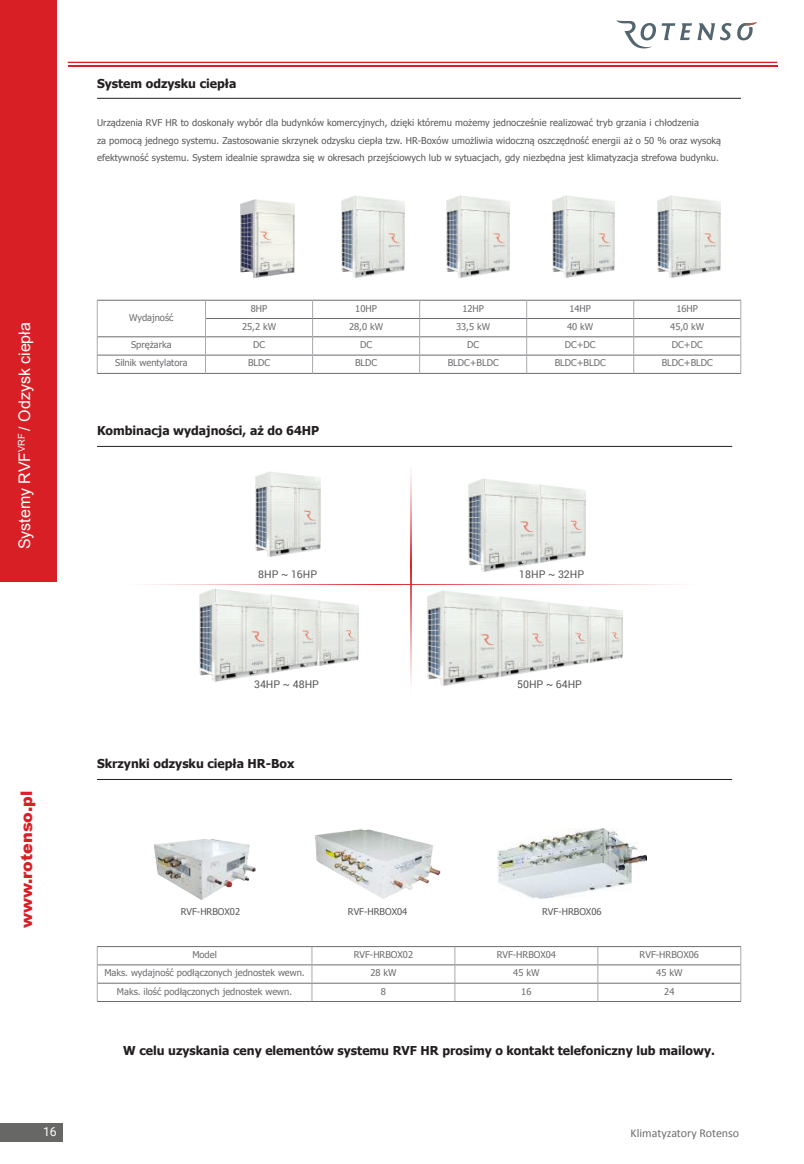
<style>
.page{position:relative;width:804px;height:1164px;background:#fff}
.page>*{position:absolute;margin:0;border:0;box-sizing:border-box;transform-origin:0 0}
.t1{font:15.92px "Arial";color:#fff}
.t2{font:900 15.92px "Arial";color:#d91f26}
.t3{font:700 12.25px "Tahoma";color:#231f20}
.t4{font:12.08px "Lucida Sans Unicode";color:#303130;scale:1.28 1}
.t5{font:11.9px "Calibri";color:#6c6d70}
.t6{font:10.5px "Roboto";color:#57585a}
.t7{font:9.28px/17.2px "Tahoma";letter-spacing:.01em;color:#57585a}
.t8{font:9.28px "Tahoma";color:#6c6d70}
.s1{font-family:"Roboto";font-size:12.25px;color:#fff}
</style>
<div class="page">
<hr style="left:68px;top:62px;width:709px;height:1px;background:#d91f26">
<div style="left:0;top:0;width:57px;height:581px;background:#d91f26"></div>
<hr style="left:68px;top:66px;width:709px;height:1px;background:#d91f26">
<svg style="left:616px;top:20px;width:141px;height:29px"></svg>
<div style="left:0;top:1122px;width:63px;height:19px;background:#676866"></div>
<hr style="left:97px;top:98px;width:644px;height:1px;background:#231f20">
<hr style="left:97px;top:446px;width:635px;height:1px;background:#231f20">
<svg style="left:98px;top:301px;width:642px;height:72px"></svg>
<hr style="left:97px;top:300px;width:109px;height:1px;background:#6c6d70">
<hr style="left:97px;top:336px;width:109px;height:1px;background:#6c6d70">
<hr style="left:97px;top:355px;width:109px;height:1px;background:#6c6d70">
<hr style="left:97px;top:373px;width:109px;height:1px;background:#6c6d70">
<svg style="left:97px;top:300px;width:1px;height:73px"></svg>
<hr style="left:206px;top:300px;width:107px;height:1px;background:#6c6d70">
<hr style="left:313px;top:300px;width:107px;height:1px;background:#6c6d70">
<hr style="left:420px;top:300px;width:107px;height:1px;background:#6c6d70">
<hr style="left:527px;top:300px;width:107px;height:1px;background:#6c6d70">
<hr style="left:634px;top:300px;width:107px;height:1px;background:#6c6d70">
<hr style="left:206px;top:318px;width:107px;height:1px;background:#6c6d70">
<hr style="left:313px;top:318px;width:107px;height:1px;background:#6c6d70">
<hr style="left:420px;top:318px;width:107px;height:1px;background:#6c6d70">
<hr style="left:527px;top:318px;width:107px;height:1px;background:#6c6d70">
<hr style="left:634px;top:318px;width:107px;height:1px;background:#6c6d70">
<hr style="left:206px;top:336px;width:107px;height:1px;background:#6c6d70">
<hr style="left:313px;top:336px;width:107px;height:1px;background:#6c6d70">
<hr style="left:420px;top:336px;width:107px;height:1px;background:#6c6d70">
<hr style="left:527px;top:336px;width:107px;height:1px;background:#6c6d70">
<hr style="left:634px;top:336px;width:107px;height:1px;background:#6c6d70">
<hr style="left:206px;top:355px;width:107px;height:1px;background:#6c6d70">
<hr style="left:313px;top:355px;width:107px;height:1px;background:#6c6d70">
<hr style="left:420px;top:355px;width:107px;height:1px;background:#6c6d70">
<hr style="left:527px;top:355px;width:107px;height:1px;background:#6c6d70">
<hr style="left:634px;top:355px;width:107px;height:1px;background:#6c6d70">
<hr style="left:206px;top:373px;width:107px;height:1px;background:#6c6d70">
<hr style="left:313px;top:373px;width:107px;height:1px;background:#6c6d70">
<hr style="left:420px;top:373px;width:107px;height:1px;background:#6c6d70">
<hr style="left:527px;top:373px;width:107px;height:1px;background:#6c6d70">
<hr style="left:634px;top:373px;width:107px;height:1px;background:#6c6d70">
<svg style="left:205px;top:300px;width:1px;height:73px"></svg>
<svg style="left:312px;top:300px;width:1px;height:73px"></svg>
<svg style="left:419px;top:300px;width:1px;height:73px"></svg>
<svg style="left:526px;top:300px;width:1px;height:73px"></svg>
<svg style="left:633px;top:300px;width:1px;height:73px"></svg>
<svg style="left:740px;top:300px;width:1px;height:73px"></svg>
<hr style="left:97px;top:779px;width:635px;height:1px;background:#231f20">
<hr style="left:97px;top:1001px;width:215px;height:1px;background:#6c6d70">
<hr style="left:312px;top:1001px;width:143px;height:1px;background:#6c6d70">
<hr style="left:455px;top:1001px;width:143px;height:1px;background:#6c6d70">
<hr style="left:598px;top:1001px;width:143px;height:1px;background:#6c6d70">
<svg style="left:97px;top:946px;width:644px;height:55px"></svg>
<img style="left:315px;top:829px;width:126px;height:69px">
<img style="left:153px;top:839px;width:103px;height:61px">
<img style="left:498px;top:828px;width:148px;height:70px">
<img style="left:341px;top:196px;width:63px;height:81px">
<img style="left:241px;top:199px;width:53px;height:78px">
<img style="left:446px;top:196px;width:63px;height:81px">
<img style="left:552px;top:196px;width:63px;height:81px">
<img style="left:658px;top:196px;width:62px;height:81px">
<img style="left:256px;top:471px;width:64px;height:85px">
<img style="left:318px;top:600px;width:40px;height:65px">
<img style="left:270px;top:594px;width:48px;height:78px">
<img style="left:199px;top:588px;width:71px;height:93px">
<img style="left:588px;top:607px;width:34px;height:55px">
<img style="left:548px;top:602px;width:40px;height:66px">
<img style="left:500px;top:596px;width:48px;height:80px">
<img style="left:428px;top:590px;width:72px;height:95px">
<svg style="left:146px;top:584px;width:533px;height:1px"></svg>
<svg style="left:411px;top:471px;width:1px;height:213px"></svg>
<img style="left:539px;top:485px;width:47px;height:77px">
<img style="left:468px;top:478px;width:71px;height:93px">
<h2 class="t3" style="left:97px;top:74px;width:141px">System odzysku ciepła</h2>
<p class="t7" style="left:97px;top:115px;width:626px">Urządzenia RVF HR to doskonały wybór dla budynków komercyjnych, dzięki któremu możemy jednocześnie realizować tryb grzania i chłodzenia<br>za pomocą jednego systemu. Zastosowanie skrzynek odzysku ciepła tzw. HR-Boxów umożliwia widoczną oszczędność energii aż o 50 % oraz wysoką efektywność systemu. System idealnie sprawdza się w okresach przejściowych lub w sytuacjach, gdy niezbędna jest klimatyzacja strefowa budynku.</p>
<h1 class="t1" style="left:14px;top:549px;width:228px;rotate:-90deg">Systemy RVF<sup>VRF</sup> / Odzysk ciepła</h1>
<h1 class="t2" style="left:15px;top:927px;width:139px;rotate:-90deg">www.rotenso.pl</h1>
<h3 class="t4" style="left:14px;top:1121px;width:35px">10 <span class="s1">16</span></h3>
<p class="t8" style="left:129px;top:311px;width:46px">Wydajność</p>
<p class="t8" style="left:251px;top:302px;width:18px">8HP</p>
<p class="t8" style="left:355px;top:302px;width:23px">10HP</p>
<p class="t8" style="left:462px;top:302px;width:23px">12HP</p>
<p class="t8" style="left:569px;top:302px;width:23px">14HP</p>
<p class="t8" style="left:676px;top:302px;width:23px">16HP</p>
<p class="t8" style="left:242px;top:320px;width:36px">25,2 kW</p>
<p class="t8" style="left:349px;top:320px;width:36px">28,0 kW</p>
<p class="t8" style="left:456px;top:320px;width:36px">33,5 kW</p>
<p class="t8" style="left:567px;top:320px;width:28px">40 kW</p>
<p class="t8" style="left:670px;top:320px;width:36px">45,0 kW</p>
<p class="t8" style="left:131px;top:338px;width:42px">Sprężarka</p>
<p class="t8" style="left:253px;top:338px;width:13px">DC</p>
<p class="t8" style="left:360px;top:338px;width:13px">DC</p>
<p class="t8" style="left:467px;top:338px;width:13px">DC</p>
<p class="t8" style="left:565px;top:338px;width:32px">DC+DC</p>
<p class="t8" style="left:672px;top:338px;width:32px">DC+DC</p>
<p class="t8" style="left:115px;top:357px;width:74px">Silnik wentylatora</p>
<p class="t8" style="left:248px;top:357px;width:24px">BLDC</p>
<p class="t8" style="left:355px;top:357px;width:24px">BLDC</p>
<p class="t8" style="left:448px;top:357px;width:52px">BLDC+BLDC</p>
<p class="t8" style="left:555px;top:357px;width:52px">BLDC+BLDC</p>
<p class="t8" style="left:662px;top:357px;width:52px">BLDC+BLDC</p>
<h2 class="t3" style="left:97px;top:421px;width:224px">Kombinacja wydajności, aż do 64HP</h2>
<p class="t6" style="left:258px;top:566px;width:60px">8HP ~ 16HP</p>
<p class="t6" style="left:519px;top:566px;width:66px">18HP ~ 32HP</p>
<p class="t6" style="left:254px;top:676px;width:66px">34HP ~ 48HP</p>
<p class="t6" style="left:517px;top:676px;width:66px">50HP ~ 64HP</p>
<h2 class="t3" style="left:97px;top:754px;width:199px">Skrzynki odzysku ciepła HR-Box</h2>
<p class="t7" style="left:181px;top:903px;width:61px">RVF-HRBOX02</p>
<p class="t7" style="left:348px;top:903px;width:61px">RVF-HRBOX04</p>
<p class="t7" style="left:542px;top:903px;width:61px">RVF-HRBOX06</p>
<p class="t8" style="left:192px;top:948px;width:26px">Model</p>
<p class="t8" style="left:354px;top:948px;width:61px">RVF-HRBOX02</p>
<p class="t8" style="left:497px;top:948px;width:61px">RVF-HRBOX04</p>
<p class="t8" style="left:640px;top:948px;width:61px">RVF-HRBOX06</p>
<p class="t8" style="left:104px;top:966px;width:202px">Maks. wydajność podłączonych jednostek wewn.</p>
<p class="t8" style="left:370px;top:966px;width:28px">28 kW</p>
<p class="t8" style="left:513px;top:966px;width:28px">45 kW</p>
<p class="t8" style="left:656px;top:966px;width:28px">45 kW</p>
<p class="t8" style="left:117px;top:984px;width:177px">Maks. ilość podłączonych jednostek wewn.</p>
<p class="t8" style="left:381px;top:984px;width:7px">8</p>
<p class="t8" style="left:521px;top:984px;width:12px">16</p>
<p class="t8" style="left:664px;top:984px;width:12px">24</p>
<h2 class="t3" style="left:123px;top:1042px;width:593px">W celu uzyskania ceny elementów systemu RVF HR prosimy o kontakt telefoniczny lub mailowy.</h2>
<p class="t5" style="left:630px;top:1124px;width:110px">Klimatyzatory Rotenso</p>
</div>
